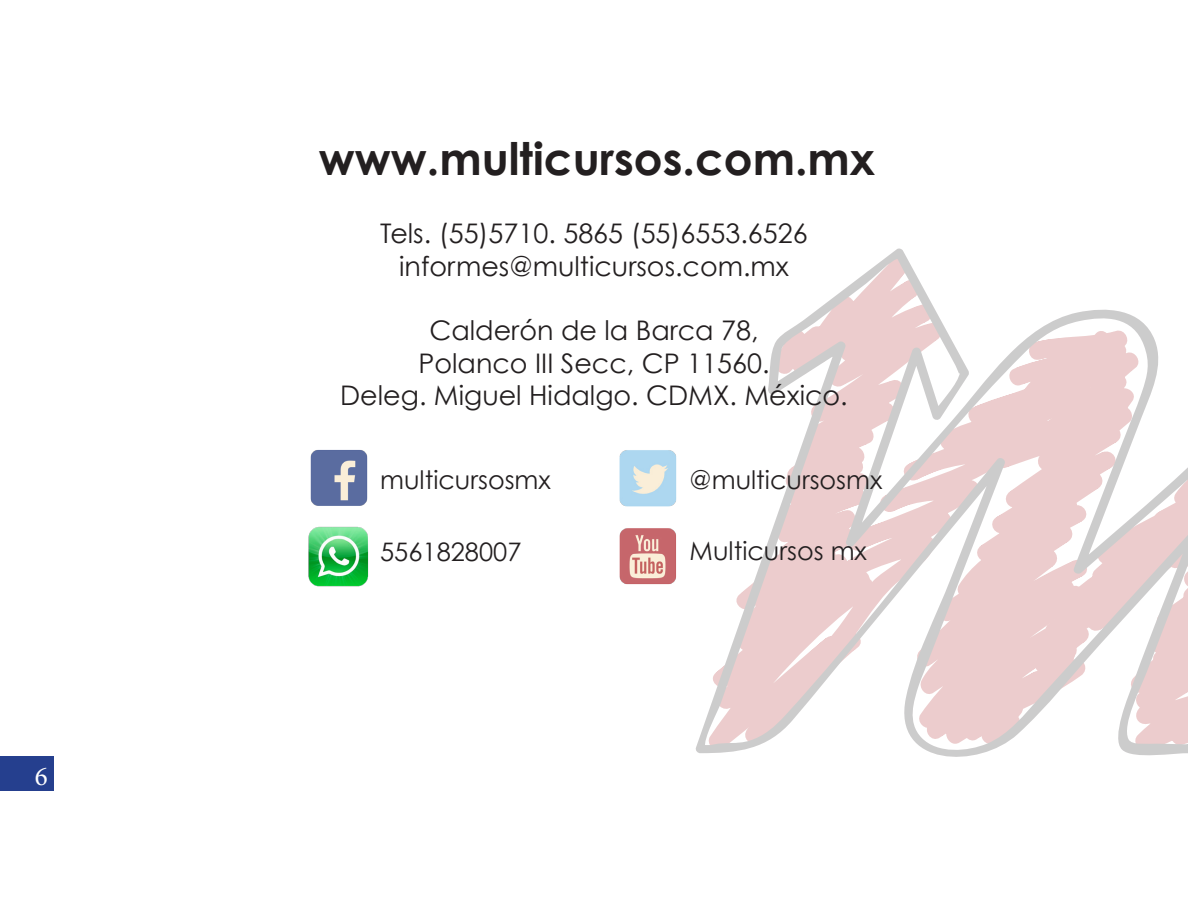
<style>
.page{position:relative;width:1188px;height:918px;background:#fff}
.page>*{position:absolute;margin:0;border:0;box-sizing:border-box;transform-origin:0 0}
.t1{font:700 45px "Century Gothic";color:#231f20}
.t2{font:27px "Century Gothic";color:#231f20}
.t3{font:27px "Minion Pro";color:#fff}
.t4{font:25.5px "Century Gothic";color:#231f20}
</style>
<div class="page">
<div style="left:0;top:757px;width:54px;height:34px;background:#253f8e"></div>
<svg style="left:695px;top:248px;width:493px;height:509px"></svg>
<img style="left:308px;top:526px;width:61px;height:60px">
<img style="left:310px;top:449px;width:58px;height:57px">
<img style="left:619px;top:528px;width:57px;height:57px">
<img style="left:619px;top:450px;width:58px;height:57px">
<p class="t3" style="left:35px;top:758px;width:14px">6</p>
<p class="t1" style="left:319px;top:130px;width:558px">www.multicursos.com.mx</p>
<p class="t2" style="left:380px;top:217px;width:429px">Tels. (55)5710. 5865 (55)6553.6526</p>
<p class="t2" style="left:399px;top:249px;width:391px">informes@multicursos.com.mx</p>
<p class="t2" style="left:429px;top:314px;width:331px">Calderón de la Barca 78,</p>
<p class="t2" style="left:419px;top:347px;width:352px">Polanco III Secc, CP 11560.</p>
<p class="t2" style="left:340px;top:379px;width:509px">Deleg. Miguel Hidalgo. CDMX. México.</p>
<p class="t4" style="left:380px;top:464px;width:172px">multicursosmx</p>
<p class="t4" style="left:690px;top:464px;width:194px">@multicursosmx</p>
<p class="t4" style="left:380px;top:537px;width:143px">5561828007</p>
<p class="t4" style="left:690px;top:535px;width:179px">Multicursos mx</p>
</div>
